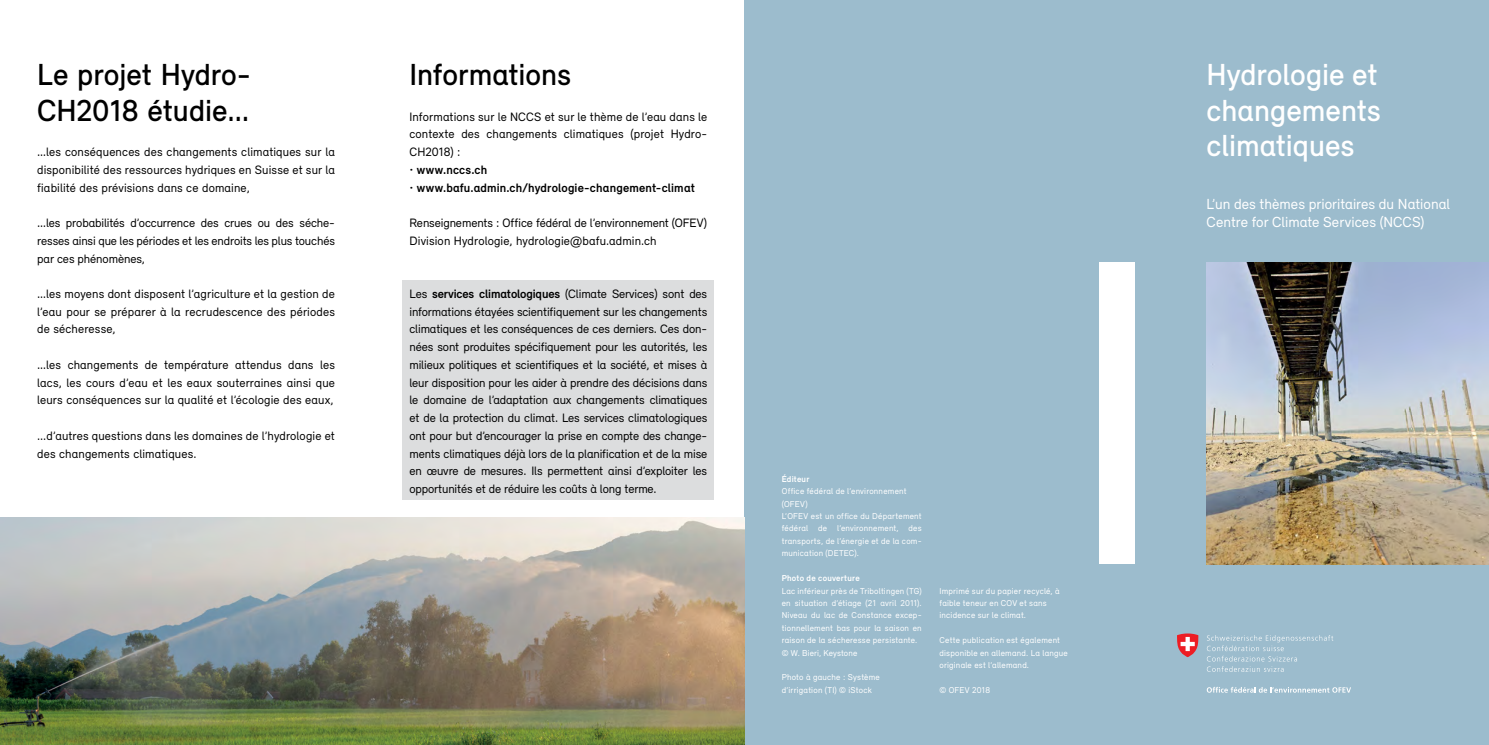
<style>
.page{position:relative;width:1489px;height:745px;background:#fff}
.page>*{position:absolute;margin:0;border:0;box-sizing:border-box;transform-origin:0 0}
._03_Haupttitel{font:500 31.25px/35.5px "Relevant";color:#000}
.t1{font:500 31.25px/35.5px "Relevant";color:#fff;text-align:justify}
.t2{font:15px/17.8px "Relevant";letter-spacing:.005em;color:#fff}
._03_Grundtext{font:12.5px/17.8px "Relevant";letter-spacing:.01em;color:#000;text-align:justify}
._03_Grundtext-2{font:700 12.5px "Relevant";letter-spacing:.015em;color:#000}
._03_Grundtext-3{font:12.5px "Relevant";letter-spacing:-.01em;color:#000}
._02_Grundtext{font:8.75px/12.4px "Relevant";letter-spacing:.025em;color:#fff}
._02_Untertitel{font:700 8.75px "Relevant";letter-spacing:.025em;color:#fff}
.s1{font-weight:400}
.s2{font-weight:700}
</style>
<div class="page">
<div style="left:744px;top:0;width:744px;height:744px;background:#9cbccd"></div>
<svg style="left:1206px;top:635px;width:127px;height:36px"></svg>
<svg style="left:1206px;top:686px;width:144px;height:6px"></svg>
<svg style="left:1177px;top:633px;width:21px;height:23px"></svg>
<img style="left:1206px;top:262px;width:282px;height:301px">
<img style="left:0;top:517px;width:744px;height:227px">
<div style="left:1098px;top:262px;width:36px;height:301px;background:#fff"></div>
<div style="left:402px;top:280px;width:312px;height:220px;background:#dcddde"></div>
<h3 class="_03_Haupttitel" style="left:37px;top:56px;width:215px">Le projet Hydro-<br>CH2018 étudie…</h3>
<p class="_03_Grundtext" style="left:37px;top:143px;width:299px">…les conséquences des changements climatiques sur la disponibilité des ressources hydriques en Suisse et sur la fiabilité des prévisions dans ce domaine,</p>
<p class="_03_Grundtext" style="left:37px;top:213px;width:299px">…les probabilités d’occurrence des crues ou des séche&shy;resses ainsi que les périodes et les endroits les plus touchés par ces phénomènes,</p>
<p class="_03_Grundtext" style="left:37px;top:284px;width:299px">…les moyens dont disposent l’agriculture et la gestion de l’eau pour se préparer à la recrudescence des périodes de sécheresse,</p>
<p class="_03_Grundtext" style="left:37px;top:355px;width:299px">…les changements de température attendus dans les lacs, les cours d’eau et les eaux souterraines ainsi que leurs conséquences sur la qualité et l’écologie des eaux,</p>
<p class="_03_Grundtext" style="left:37px;top:426px;width:299px">...d’autres questions dans les domaines de l’hydrologie et des changements climatiques.</p>
<h3 class="_03_Haupttitel" style="left:409px;top:56px;width:163px">Informations</h3>
<p class="_03_Grundtext" style="left:409px;top:107px;width:299px">Informations sur le NCCS et sur le thème de l’eau dans le contexte des changements climatiques (projet Hydro-CH2018) :</p>
<p class="_03_Grundtext-2" style="left:409px;top:162px;width:79px"><span class="s1">•</span> www.nccs.ch</p>
<p class="_03_Grundtext-2" style="left:409px;top:180px;width:287px"><span class="s1">•</span> www.bafu.admin.ch/hydrologie-changement-climat</p>
<p class="_03_Grundtext-3" style="left:409px;top:215px;width:299px">Renseignements : Office fédéral de l’environnement (OFEV)</p>
<p class="_03_Grundtext" style="left:409px;top:231px;width:249px">Division Hydrologie, hydrologie@bafu.admin.ch</p>
<p class="_03_Grundtext" style="left:409px;top:284px;width:299px">Les <span class="s2">services climatologiques</span> (Climate Services) sont des informations étayées scientifiquement sur les changements climatiques et les conséquences de ces derniers. Ces don&shy;nées sont produites spécifiquement pour les autorités, les milieux politiques et scientifiques et la société, et mises à leur disposition pour les aider à prendre des décisions dans le domaine de l’adaptation aux changements climatiques et de la protection du climat. Les services climatologiques ont pour but d’encourager la prise en compte des change&shy;ments climatiques déjà lors de la planification et de la mise en œuvre de mesures. Ils permettent ainsi d’exploiter les opportunités et de réduire les coûts à long terme.</p>
<h3 class="_02_Untertitel" style="left:781px;top:473px;width:29px">Éditeur</h3>
<p class="_02_Grundtext" style="left:781px;top:484px;width:126px">Office fédéral de l’environnement (OFEV)</p>
<p class="_02_Grundtext" style="left:781px;top:509px;width:141px;text-align:justify">L’OFEV est un office du Département fédéral de l’environnement, des transports, de l’énergie et de la com&shy;munication (DETEC).</p>
<h3 class="_02_Untertitel" style="left:781px;top:572px;width:79px">Photo de couverture</h3>
<p class="_02_Grundtext" style="left:781px;top:584px;width:141px;text-align:justify">Lac inférieur près de Triboltingen (TG) en situation d’étiage (21 avril 2011).<br>Niveau du lac de Constance excep&shy;tionnellement bas pour la saison en raison de la sécheresse persistante.</p>
<p class="_02_Grundtext" style="left:781px;top:646px;width:77px">© W. Bieri, Keystone</p>
<p class="_02_Grundtext" style="left:781px;top:670px;width:100px">Photo à gauche : Système d’irrigation (TI) © iStock</p>
<p class="_02_Grundtext" style="left:939px;top:584px;width:122px">Imprimé sur du papier recyclé, à faible teneur en COV et sans incidence sur le climat.</p>
<p class="_02_Grundtext" style="left:939px;top:633px;width:130px">Cette publication est également disponible en allemand. La langue originale est l’allemand.</p>
<p class="_02_Grundtext" style="left:939px;top:683px;width:52px">© OFEV 2018</p>
<h1 class="t1" style="left:1206px;top:56px;width:176px">Hydrologie et changements climatiques</h1>
<p class="t2" style="left:1206px;top:195px;width:245px">L’un des thèmes prioritaires du National<br>Centre for Climate Services (NCCS)</p>
</div>
